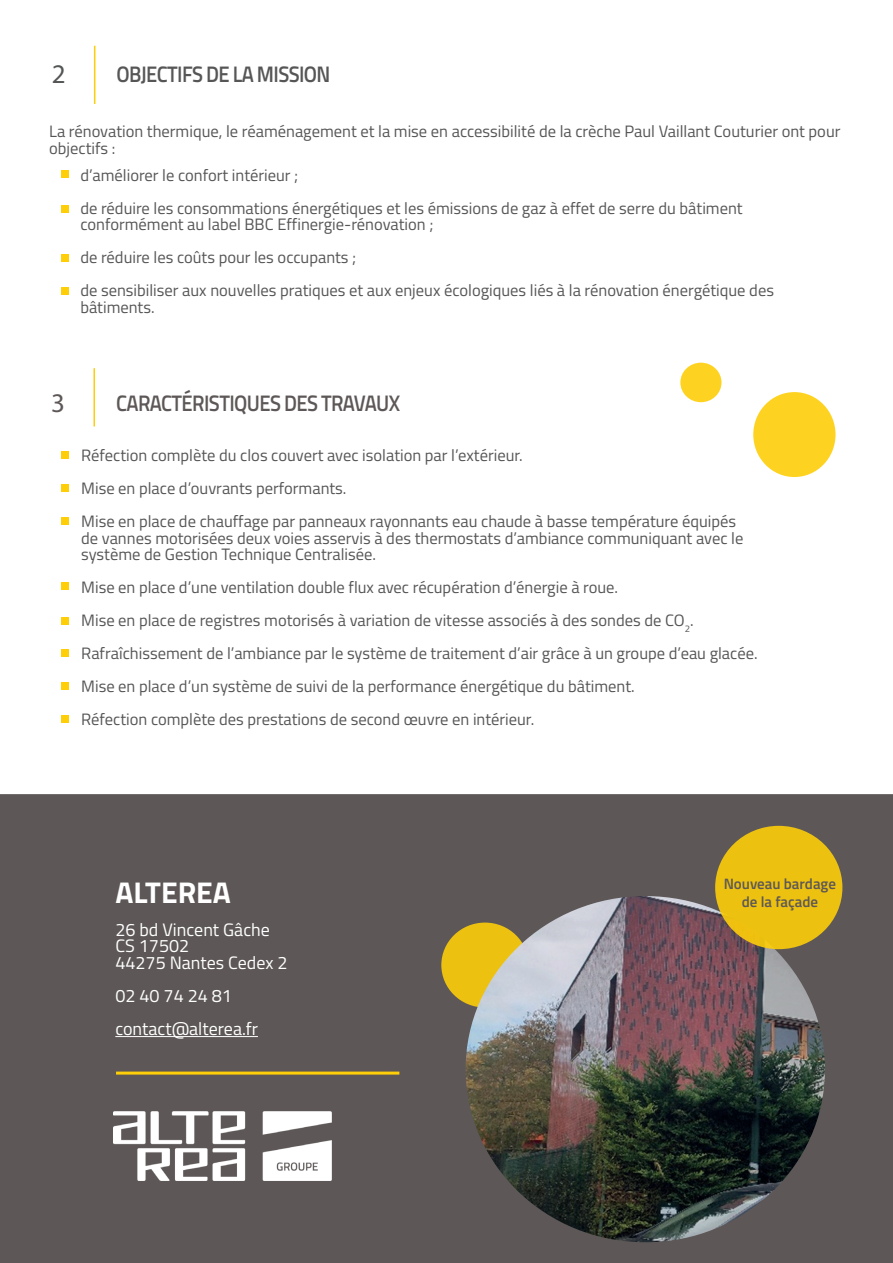
<style>
.page{position:relative;width:893px;height:1263px;background:#fff}
.page>*{position:absolute;margin:0;border:0;box-sizing:border-box;transform-origin:0 0}
.t1{font:700 30px "Titillium";color:#fff}
.t2{font:27px "Myriad Pro";color:#5d5857}
.t3{font:27px "Myriad Pro";color:#545656}
.t4{font:600 22.5px "Titillium";letter-spacing:-.03em;color:#5d5857;scale:.9 1}
.t5{font:600 22.5px "Titillium";letter-spacing:-.03em;color:#565657;scale:.9 1}
.t6{font:18px/16.5px "Titillium";color:#fff}
.t7{font:16.5px/33px "Titillium";color:#565657}
.t8{font:600 15px "Titillium";color:#5d5857}
</style>
<div class="page">
<div style="left:0;top:794px;width:893px;height:469px;background:#5d5857"></div>
<hr style="left:93px;top:368px;width:2px;height:58px;background:#fece08">
<hr style="left:94px;top:46px;width:1px;height:58px;background:#fece08">
<div style="left:441px;top:922px;width:88px;height:85px;background:#edc110;border-radius:50%"></div>
<img style="left:466px;top:896px;width:359px;height:346px">
<div style="left:61px;top:485px;width:7px;height:7px;background:#fece08"></div>
<div style="left:61px;top:517px;width:7px;height:8px;background:#fece08"></div>
<div style="left:61px;top:451px;width:7px;height:8px;background:#fece08"></div>
<div style="left:61px;top:171px;width:7px;height:7px;background:#fece08"></div>
<div style="left:715px;top:826px;width:127px;height:123px;background:#edc110;border-radius:50%"></div>
<div style="left:61px;top:205px;width:7px;height:8px;background:#fece08"></div>
<div style="left:61px;top:254px;width:7px;height:7px;background:#fece08"></div>
<div style="left:61px;top:288px;width:7px;height:7px;background:#fece08"></div>
<div style="left:61px;top:583px;width:7px;height:7px;background:#fece08"></div>
<div style="left:61px;top:617px;width:7px;height:7px;background:#fece08"></div>
<div style="left:61px;top:649px;width:7px;height:7px;background:#fece08"></div>
<div style="left:61px;top:682px;width:7px;height:8px;background:#fece08"></div>
<div style="left:61px;top:715px;width:7px;height:7px;background:#fece08"></div>
<div style="left:753px;top:392px;width:82px;height:85px;background:#fed221;border-radius:50%"></div>
<div style="left:680px;top:363px;width:41px;height:39px;background:#fed221;border-radius:50%"></div>
<img style="left:114px;top:1112px;width:217px;height:69px">
<hr style="left:115px;top:1036px;width:143px;height:1px;background:#fff">
<div style="left:116px;top:1071px;width:283px;height:3px;border:2px solid #fece08"></div>
<h2 class="t3" style="left:52px;top:58px;width:15px">2</h2>
<h3 class="t5" style="left:117px;top:57px;width:239px">OBJECTIFS DE LA MISSION</h3>
<p class="t7" style="left:49px;top:122px;width:793px;line-height:16.5px">La rénovation thermique, le réaménagement et la mise en accessibilité de la crèche Paul Vaillant Couturier ont pour objectifs :</p>
<p class="t7" style="left:80px;top:158px;width:664px">d’améliorer le confort intérieur ;<br>de réduire les consommations énergétiques et les émissions de gaz à effet de serre du bâtiment</p>
<p class="t7" style="left:80px;top:207px;width:695px">conformément au label BBC Effinergie-rénovation ;<br>de réduire les coûts pour les occupants ;<br>de sensibiliser aux nouvelles pratiques et aux enjeux écologiques liés à la rénovation énergétique des</p>
<p class="t7" style="left:80px;top:290px;width:76px">bâtiments.</p>
<h2 class="t2" style="left:51px;top:387px;width:15px">3</h2>
<h3 class="t4" style="left:116px;top:386px;width:317px">CARACTÉRISTIQUES DES TRAVAUX</h3>
<p class="t7" style="left:81px;top:438px;width:656px">Réfection complète du clos couvert avec isolation par l’extérieur.<br>Mise en place d’ouvrants performants.<br>Mise en place de chauffage par panneaux rayonnants eau chaude à basse température équipés</p>
<p class="t7" style="left:81px;top:529px;width:664px;line-height:16.5px">de vannes motorisées deux voies asservis à des thermostats d’ambiance communiquant avec le système de Gestion Technique Centralisée.</p>
<p class="t7" style="left:81px;top:570px;width:678px">Mise en place d’une ventilation double flux avec récupération d’énergie à roue.<br>Mise en place de registres motorisés à variation de vitesse associés à des sondes de CO<sub>2</sub>.<br>Rafraîchissement de l’ambiance par le système de traitement d’air grâce à un groupe d’eau glacée.<br>Mise en place d’un système de suivi de la performance énergétique du bâtiment.<br>Réfection complète des prestations de second œuvre en intérieur.</p>
<h1 class="t1" style="left:115px;top:869px;width:117px">ALTEREA</h1>
<p class="t6" style="left:115px;top:920px;width:174px">26 bd Vincent Gâche<br>CS 17502<br>44275 Nantes Cedex 2</p>
<p class="t6" style="left:115px;top:978px;width:144px;line-height:33px">02 40 74 24 81 contact@alterea.fr</p>
<p class="t8" style="left:724px;top:872px;width:114px">Nouveau bardage</p>
<p class="t8" style="left:742px;top:890px;width:78px">de la façade</p>
</div>
